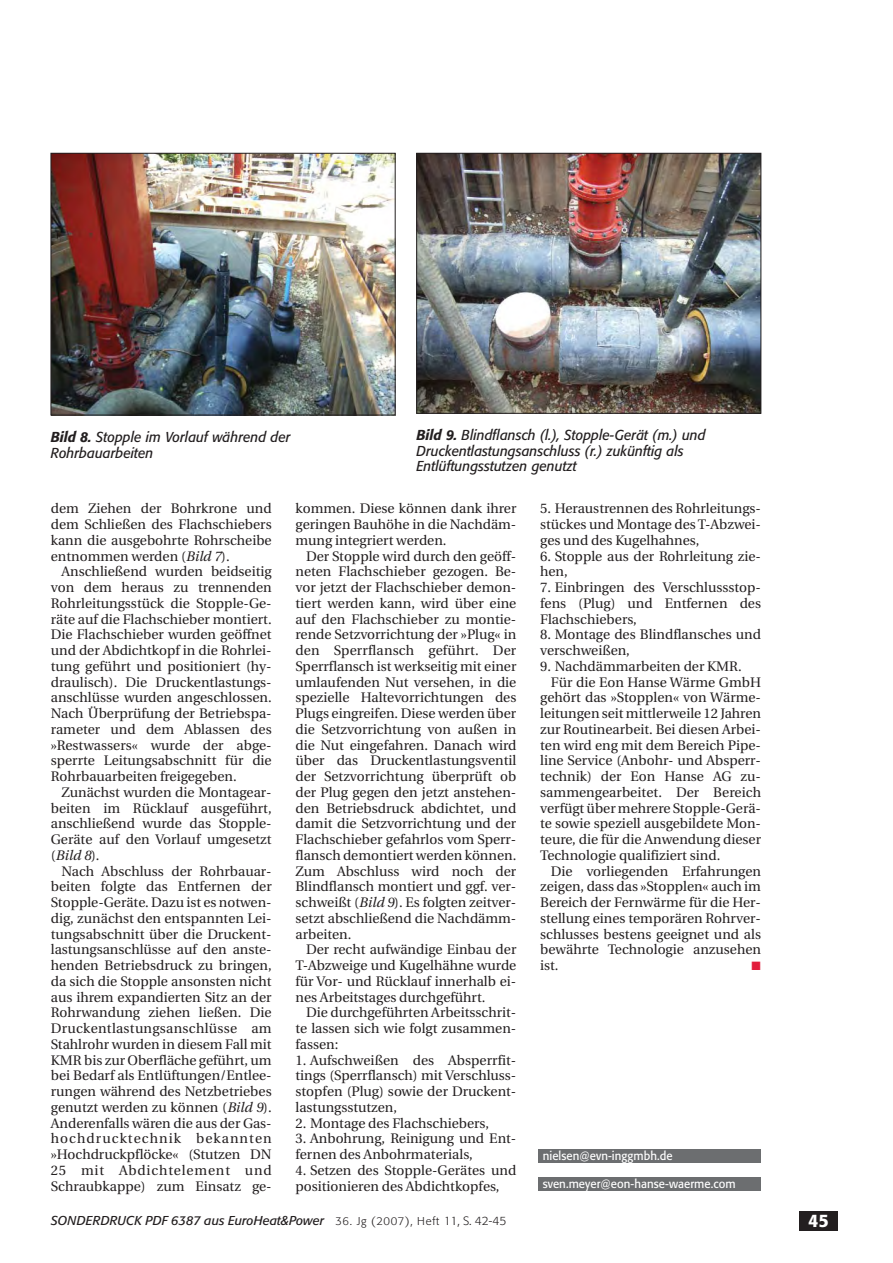
<style>
.page{position:relative;width:893px;height:1263px;background:#fff}
.page>*{position:absolute;margin:0;border:0;box-sizing:border-box;transform-origin:0 0}
.t1{font:500 18px "Formata";color:#fff}
.t2{font:italic 14.25px/15.8px "Formata";color:#231f20;scale:.95 1}
.t3{font:13.8px/15.8px "Utopia";color:#231f20;text-align:justify}
.t4{font:italic 12.75px "Formata";color:#231f20}
.t5{font:12px "Formata";letter-spacing:.005em;color:#fff;scale:.95 1}
.t6{font:12px "Mathematical Pi Six";color:#e21d3c}
.s1{font-weight:500}
.s2{font-style:italic}
.s3{font-weight:300;font-style:normal;font-size:11.25px}
.s4{font-weight:300;font-style:normal;font-size:12px}
</style>
<div class="page">
<div style="left:799px;top:1212px;width:39px;height:19px;background:#231f20"></div>
<img style="left:53px;top:155px;width:340px;height:258px">
<div style="left:51px;top:153px;width:344px;height:262px;border:1px solid #231f20"></div>
<img style="left:418px;top:155px;width:341px;height:256px">
<div style="left:416px;top:153px;width:345px;height:260px;border:1px solid #231f20"></div>
<div style="left:538px;top:1177px;width:223px;height:14px;background:#6c6e70"></div>
<div style="left:538px;top:1150px;width:223px;height:13px;background:#6c6e70"></div>
<p class="t2" style="left:51px;top:430px;width:254px"><span class="s1">Bild 8.</span> Stopple im Vorlauf während der<br>Rohrbauarbeiten</p>
<p class="t2" style="left:416px;top:428px;width:306px"><span class="s1">Bild 9.</span> Blindflansch (l.), Stopple-Gerät (m.) und<br>Druckentlastungsanschluss (r.) zukünftig als<br>Entlüftungsstutzen genutzt</p>
<p class="t3" style="left:51px;top:502px;width:222px">dem Ziehen der Bohrkrone und dem Schließen des Flachschiebers kann die ausgebohrte Rohrscheibe entnommen werden (<span class="s2">Bild 7</span>).</p>
<p class="t3" style="left:51px;top:565px;width:222px;text-indent:11px">Anschließend wurden beidseitig von dem heraus zu trennenden Rohrleitungsstück die Stopple-Ge&shy;räte auf die Flachschieber montiert.<br>Die Flachschieber wurden geöffnet und der Abdichtkopf in die Rohrlei&shy;tung geführt und positioniert (hy&shy;draulisch). Die Druckentlastungs&shy;anschlüsse wurden angeschlossen.<br>Nach Überprüfung der Betriebspa&shy;rameter und dem Ablassen des »Restwassers« wurde der abge&shy;sperrte Leitungsabschnitt für die Rohrbauarbeiten freigegeben.</p>
<p class="t3" style="left:51px;top:785px;width:222px;text-indent:11px">Zunächst wurden die Montagear&shy;beiten im Rücklauf ausgeführt, anschließend wurde das Stopple-Geräte auf den Vorlauf umgesetzt (<span class="s2">Bild 8</span>).</p>
<p class="t3" style="left:51px;top:864px;width:222px;text-indent:11px">Nach Abschluss der Rohrbauar&shy;beiten folgte das Entfernen der Stopple-Geräte. Dazu ist es notwen&shy;dig, zunächst den entspannten Lei&shy;tungsabschnitt über die Druckent&shy;lastungsanschlüsse auf den anste&shy;henden Betriebsdruck zu bringen, da sich die Stopple ansonsten nicht aus ihrem expandierten Sitz an der Rohrwandung ziehen ließen. Die Druckentlastungsanschlüsse am Stahlrohr wurden in diesem Fall mit KMR bis zur Oberfläche geführt, um bei Bedarf als Entlüftungen/Entlee&shy;rungen während des Netzbetriebes genutzt werden zu können (<span class="s2">Bild 9</span>).<br>Anderenfalls wären die aus der Gas&shy;hochdrucktechnik bekannten »Hochdruckpflöcke« (Stutzen DN 25 mit Abdichtelement und Schraubkappe) zum Einsatz ge-</p>
<p class="t3" style="left:295px;top:502px;width:222px">kommen. Diese können dank ihrer geringen Bauhöhe in die Nachdäm&shy;mung integriert werden.</p>
<p class="t3" style="left:295px;top:549px;width:222px;text-indent:11px">Der Stopple wird durch den geöff&shy;neten Flachschieber gezogen. Be&shy;vor jetzt der Flachschieber demon&shy;tiert werden kann, wird über eine auf den Flachschieber zu montie&shy;rende Setzvorrichtung der »Plug« in den Sperrflansch geführt. Der Sperrflansch ist werkseitig mit einer umlaufenden Nut versehen, in die spezielle Haltevorrichtungen des Plugs eingreifen. Diese werden über die Setzvorrichtung von außen in die Nut eingefahren. Danach wird über das Druckentlastungsventil der Setzvorrichtung überprüft ob der Plug gegen den jetzt anstehen&shy;den Betriebsdruck abdichtet, und damit die Setzvorrichtung und der Flachschieber gefahrlos vom Sperr&shy;flansch demontiert werden können.<br>Zum Abschluss wird noch der Blindflansch montiert und ggf. ver&shy;schweißt (<span class="s2">Bild 9</span>). Es folgten zeitver&shy;setzt abschließend die Nachdämm&shy;arbeiten.</p>
<p class="t3" style="left:295px;top:943px;width:222px;text-indent:11px">Der recht aufwändige Einbau der T-Abzweige und Kugelhähne wurde für Vor- und Rücklauf innerhalb ei&shy;nes Arbeitstages durchgeführt.</p>
<p class="t3" style="left:295px;top:1006px;width:222px;text-indent:11px">Die durchgeführten Arbeitsschrit&shy;te lassen sich wie folgt zusammen&shy;fassen:</p>
<p class="t3" style="left:295px;top:1053px;width:222px">1. Aufschweißen des Absperrfit&shy;tings (Sperrflansch) mit Verschluss&shy;stopfen (Plug) sowie der Druckent&shy;lastungsstutzen,</p>
<p class="t3" style="left:295px;top:1116px;width:195px">2. Montage des Flachschiebers,</p>
<p class="t3" style="left:295px;top:1132px;width:222px">3. Anbohrung, Reinigung und Ent&shy;fernen des Anbohrmaterials,</p>
<p class="t3" style="left:295px;top:1163px;width:222px">4. Setzen des Stopple-Gerätes und positionieren des Abdichtkopfes,</p>
<p class="t3" style="left:540px;top:502px;width:222px">5. Heraustrennen des Rohrleitungs&shy;stückes und Montage des T-Abzwei&shy;ges und des Kugelhahnes,</p>
<p class="t3" style="left:540px;top:549px;width:222px">6. Stopple aus der Rohrleitung zie&shy;hen,</p>
<p class="t3" style="left:540px;top:581px;width:222px">7. Einbringen des Verschlussstop&shy;fens (Plug) und Entfernen des Flachschiebers,</p>
<p class="t3" style="left:540px;top:628px;width:222px">8. Montage des Blindflansches und verschweißen,</p>
<p class="t3" style="left:540px;top:659px;width:203px">9. Nachdämmarbeiten der KMR.</p>
<p class="t3" style="left:551px;top:675px;width:212px">Für die Eon Hanse Wärme GmbH</p>
<p class="t3" style="left:540px;top:691px;width:222px">gehört das »Stopplen« von Wärme-</p>
<p class="t3" style="left:540px;top:707px;width:222px">leitungen seit mittlerweile 12 Jahren</p>
<p class="t3" style="left:540px;top:722px;width:222px">zur Routinearbeit. Bei diesen Arbei-</p>
<p class="t3" style="left:540px;top:738px;width:222px">ten wird eng mit dem Bereich Pipe-</p>
<p class="t3" style="left:540px;top:754px;width:222px">line Service (Anbohr- und Absperr-</p>
<p class="t3" style="left:540px;top:770px;width:222px">technik) der Eon Hanse AG zu-</p>
<p class="t3" style="left:540px;top:785px;width:222px">sammengearbeitet. Der Bereich</p>
<p class="t3" style="left:540px;top:801px;width:222px">verfügt über mehrere Stopple-Gerä-</p>
<p class="t3" style="left:540px;top:817px;width:222px">te sowie speziell ausgebildete Mon-</p>
<p class="t3" style="left:540px;top:833px;width:222px">teure, die für die Anwendung dieser</p>
<p class="t3" style="left:540px;top:848px;width:182px">Technologie qualifiziert sind.</p>
<p class="t3" style="left:551px;top:864px;width:212px">Die vorliegenden Erfahrungen</p>
<p class="t3" style="left:540px;top:880px;width:222px">zeigen, dass das »Stopplen« auch im</p>
<p class="t3" style="left:540px;top:896px;width:222px">Bereich der Fernwärme für die Her-</p>
<p class="t3" style="left:540px;top:911px;width:222px">stellung eines temporären Rohrver-</p>
<p class="t3" style="left:540px;top:927px;width:222px">schlusses bestens geeignet und als</p>
<p class="t3" style="left:540px;top:943px;width:222px">bewährte Technologie anzusehen</p>
<p class="t3" style="left:540px;top:959px;width:20px">ist.</p>
<p class="t6" style="left:751px;top:961px;width:11px">-</p>
<p class="t5" style="left:543px;top:1150px;width:138px">nielsen@evn-inggmbh.de</p>
<p class="t5" style="left:543px;top:1179px;width:205px">sven.meyer@eon-hanse-waerme.com</p>
<p class="t4" style="left:51px;top:1215px;width:457px">SONDERDRUCK PDF 6387 aus EuroHeat&amp;Power <span class="s3">36. Jg (2007), Heft</span> <span class="s4">11, S. 42-45</span></p>
<h1 class="t1" style="left:808px;top:1213px;width:22px">45</h1>
</div>
